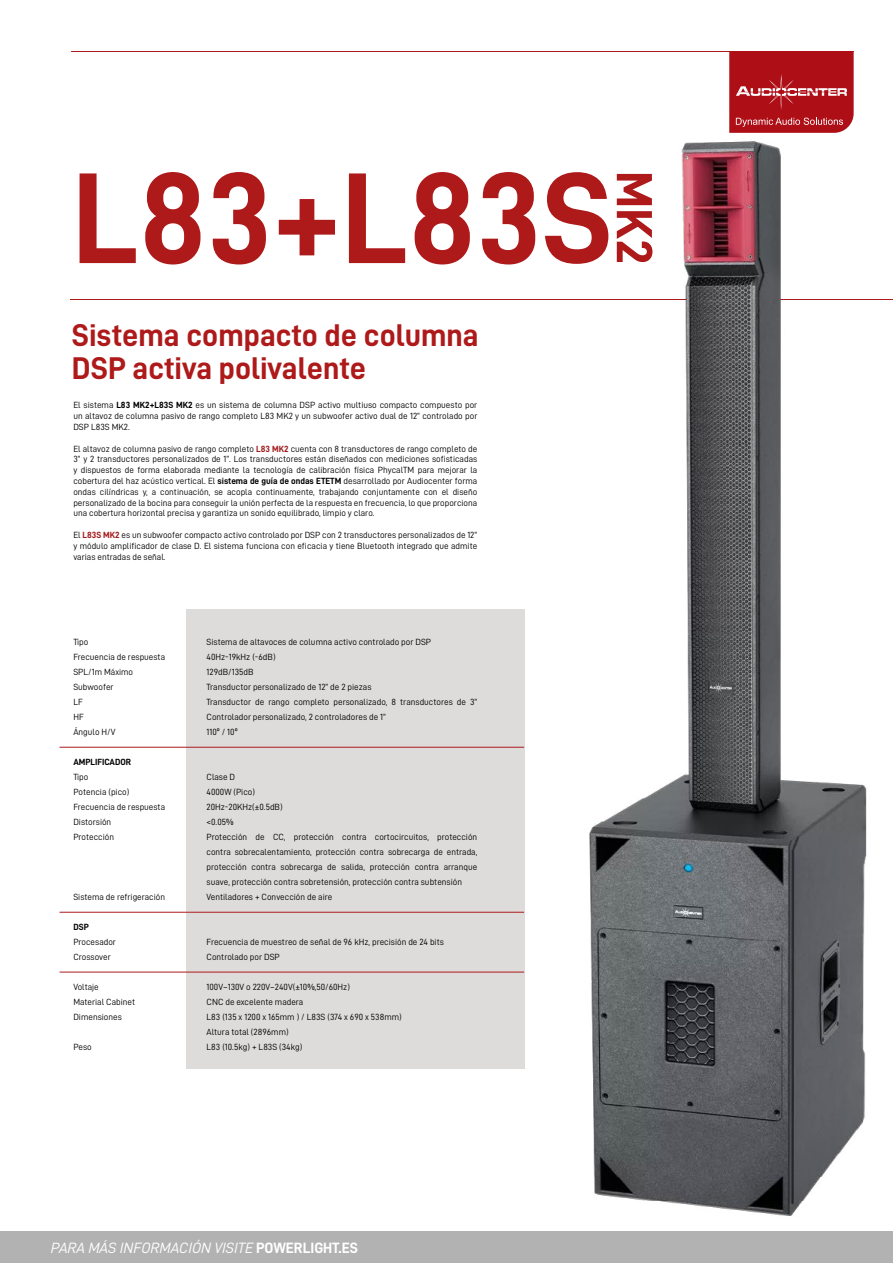
<style>
.page{position:relative;width:893px;height:1263px;background:#fff}
.page>*{position:absolute;margin:0;border:0;box-sizing:border-box;transform-origin:0 0}
.t1{font:129.9px "D DIN Bold";color:#ae191a}
.t2{font:50.85px "D DIN Bold";color:#ae191a}
.t3{font:31.5px/33px "D DIN Bold";color:#ae191a}
.t4{font:15px "D DIN Italic";color:#fff}
.t5{font:9px/15px "D DIN";color:#000}
.t6{font:9px "D DIN Bold";color:#000}
.s1{font-family:"D DIN Bold"}
.s2{font-family:"D DIN Bold";color:#a31a1c}
</style>
<div class="page">
<hr style="left:71px;top:51px;width:782px;height:1px;background:#ae191a">
<svg style="left:729px;top:51px;width:124px;height:62px;background:#b31e25"></svg>
<div style="left:0;top:1231px;width:893px;height:32px;background:#b3b2b2"></div>
<hr style="left:71px;top:299px;width:822px;height:1px;background:#ae191a">
<div style="left:186px;top:610px;width:338px;height:459px;background:#dddcdb"></div>
<hr style="left:60px;top:747px;width:464px;height:1px;background:#ae191a">
<hr style="left:60px;top:912px;width:464px;height:1px;background:#ae191a">
<hr style="left:60px;top:972px;width:464px;height:1px;background:#ae191a">
<img style="left:589px;top:113px;width:278px;height:1103px">
<h1 class="t1" style="left:72px;top:146px;width:543px">L83+L83S</h1>
<h2 class="t2" style="left:662px;top:171px;width:95px;rotate:90deg">MK2</h2>
<h3 class="t3" style="left:72px;top:318px;width:408px">Sistema compacto de columna<br>DSP activa polivalente</h3>
<p class="t5" style="left:73px;top:400px;width:405px;line-height:10.8px;text-align:justify">El sistema <span class="s1">L83 MK2+L83S MK2</span> es un sistema de columna DSP activo multiuso compacto compuesto por un altavoz de columna pasivo de rango completo L83 MK2 y un subwoofer activo dual de 12” controlado por DSP L83S MK2.</p>
<p class="t5" style="left:73px;top:443px;width:405px;line-height:10.8px;text-align:justify">El altavoz de columna pasivo de rango completo <span class="s2">L83 MK2</span> cuenta con 8 transductores de rango completo de 3” y 2 transductores personalizados de 1”. Los transductores están diseñados con mediciones sofisticadas y dispuestos de forma elaborada mediante la tecnología de calibración física PhycalTM para mejorar la cobertura del haz acústico vertical. El <span class="s1">sistema de guía de ondas ETETM</span> desarrollado por Audiocenter forma ondas cilíndricas y, a continuación, se acopla continuamente, trabajando conjuntamente con el diseño personalizado de la bocina para conseguir la unión perfecta de la respuesta en frecuencia, lo que proporciona una cobertura horizontal precisa y garantiza un sonido equilibrado, limpio y claro.</p>
<p class="t5" style="left:73px;top:529px;width:405px;line-height:10.8px;text-align:justify">El <span class="s2">L83S MK2</span> es un subwoofer compacto activo controlado por DSP con 2 transductores personalizados de 12” y módulo amplificador de clase D. El sistema funciona con eficacia y tiene Bluetooth integrado que admite varias entradas de señal.</p>
<p class="t5" style="left:73px;top:634px;width:93px">Tipo<br>Frecuencia de respuesta<br>SPL/1m Máximo<br>Subwoofer<br>LF<br>HF<br>Ángulo H/V</p>
<p class="t6" style="left:73px;top:757px;width:59px">AMPLIFICADOR</p>
<p class="t5" style="left:73px;top:769px;width:93px">Tipo<br>Potencia (pico)<br>Frecuencia de respuesta<br>Distorsión<br>Protección</p>
<p class="t5" style="left:73px;top:889px;width:93px">Sistema de refrigeración</p>
<p class="t6" style="left:73px;top:922px;width:17px">DSP</p>
<p class="t5" style="left:73px;top:934px;width:44px">Procesador<br>Crossover</p>
<p class="t5" style="left:73px;top:979px;width:63px">Voltaje<br>Material Cabinet<br>Dimensiones</p>
<p class="t5" style="left:73px;top:1039px;width:20px">Peso</p>
<p class="t5" style="left:207px;top:634px;width:272px">Sistema de altavoces de columna activo controlado por DSP<br>40Hz-19kHz (-6dB)<br>129dB/135dB<br>Transductor personalizado de 12” de 2 piezas<br>Transductor de rango completo personalizado, 8 transductores de 3” Controlador personalizado, 2 controladores de 1”<br>110º / 10º</p>
<p class="t5" style="left:207px;top:769px;width:272px">Clase D<br>4000W (Pico)<br>20Hz-20KHz(±0.5dB)<br>&lt;0.05%<br>Protección de CC, protección contra cortocircuitos, protección contra sobrecalentamiento, protección contra sobrecarga de entrada, protección contra sobrecarga de salida, protección contra arranque suave, protección contra sobretensión, protección contra subtensión Ventiladores + Convección de aire</p>
<p class="t5" style="left:207px;top:934px;width:239px">Frecuencia de muestreo de señal de 96 kHz, precisión de 24 bits<br>Controlado por DSP</p>
<p class="t5" style="left:207px;top:979px;width:197px">100V~130V o 220V~240V(±10%,50/60Hz)<br>CNC de excelente madera<br>L83 (135 x 1200 x 165mm ) / L83S (374 x 690 x 538mm)<br>Altura total (2896mm)<br>L83 (10.5kg) + L83S (34kg)</p>
<h3 class="t4" style="left:51px;top:1240px;width:309px">PARA MÁS INFORMACIÓN VISITE <span class="s1">POWERLIGHT.ES</span></h3>
</div>
